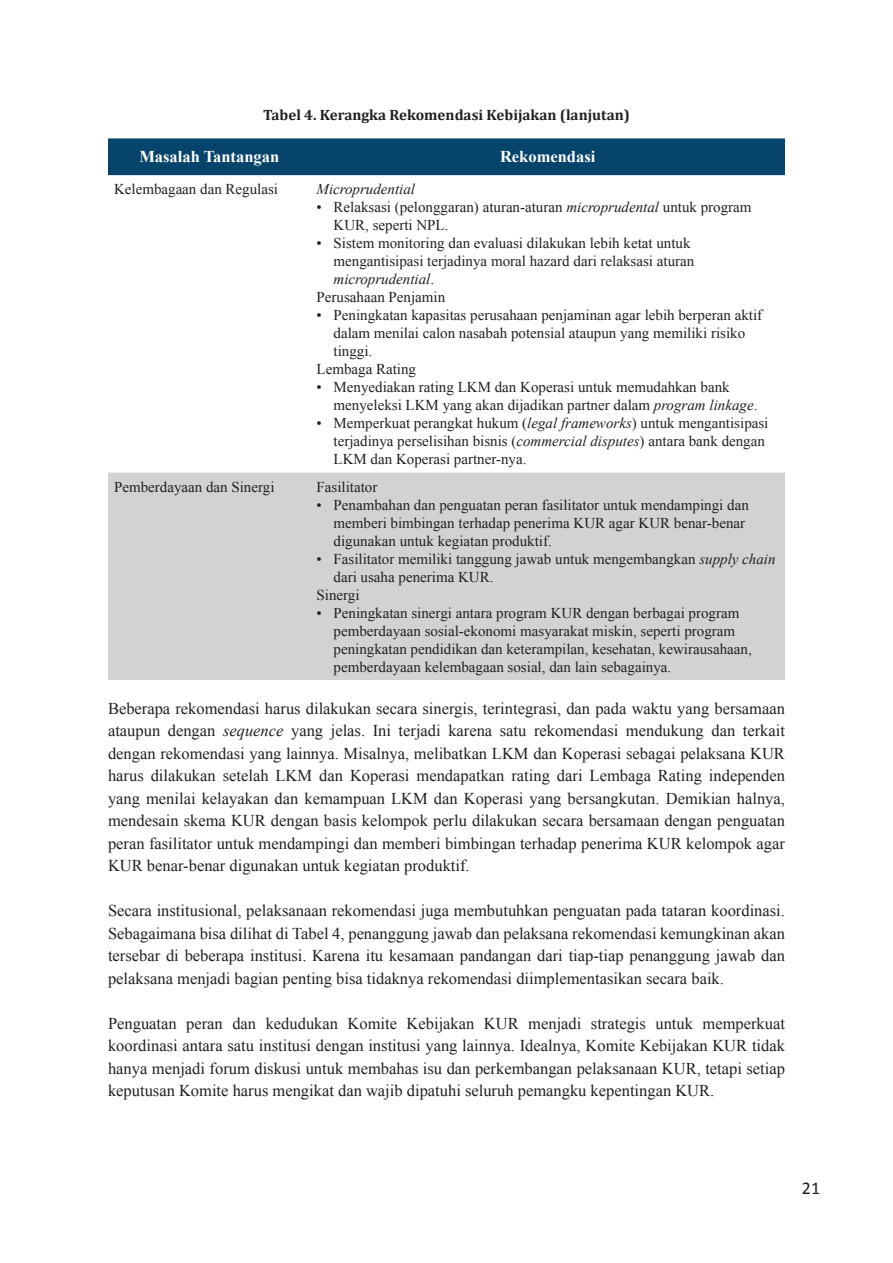
<style>
.page{position:relative;width:893px;height:1263px;background:#fff}
.page>*{position:absolute;margin:0;border:0;box-sizing:border-box;transform-origin:0 0}
.t1{font:18px "Calibri";color:#231f20}
.body-normal{font:16.5px/22.5px "Times New Roman";color:#231f20;text-align:justify}
.table_header{font:700 16.5px "Times New Roman";color:#fff}
.table_content_hangin{font:15px/18px "Times New Roman";color:#231f20}
.table_title{font:700 15px "Cambria";color:#231f20}
.table_content_left{font:15px "Times New Roman";color:#231f20}
.table_content_left-2{font:italic 15px "Times New Roman";color:#231f20}
.s1{font-style:italic}
</style>
<div class="page">
<div style="left:108px;top:138px;width:677px;height:37px;background:#07446b"></div>
<div style="left:108px;top:473px;width:677px;height:207px;background:#d1d2d4"></div>
<p class="table_title" style="left:263px;top:104px;width:368px">Tabel 4. Kerangka Rekomendasi Kebijakan (lanjutan)</p>
<p class="table_header" style="left:139px;top:145px;width:141px">Masalah Tantangan</p>
<p class="table_header" style="left:500px;top:145px;width:97px">Rekomendasi</p>
<p class="table_content_left" style="left:114px;top:179px;width:166px">Kelembagaan dan Regulasi</p>
<p class="table_content_left-2" style="left:316px;top:179px;width:100px">Microprudential</p>
<p class="table_content_hangin" style="left:334px;top:198px;width:420px;text-indent:-17px">• Relaksasi (pelonggaran) aturan-aturan <span class="s1">microprudental</span> untuk program<br>KUR, seperti NPL.</p>
<p class="table_content_hangin" style="left:334px;top:234px;width:362px;text-indent:-17px">• Sistem monitoring dan evaluasi dilakukan lebih ketat untuk mengantisipasi terjadinya moral hazard dari relaksasi aturan <span class="s1">microprudential</span>.</p>
<p class="table_content_hangin" style="left:316px;top:288px;width:130px">Perusahaan Penjamin</p>
<p class="table_content_hangin" style="left:334px;top:306px;width:430px;text-indent:-17px">• Peningkatan kapasitas perusahaan penjaminan agar lebih berperan aktif dalam menilai calon nasabah potensial ataupun yang memiliki risiko tinggi.</p>
<p class="table_content_hangin" style="left:316px;top:360px;width:101px">Lembaga Rating</p>
<p class="table_content_hangin" style="left:334px;top:378px;width:425px;text-indent:-17px">• Menyediakan rating LKM dan Koperasi untuk memudahkan bank menyeleksi LKM yang akan dijadikan partner dalam <span class="s1">program linkage</span>.</p>
<p class="table_content_hangin" style="left:334px;top:414px;width:436px;text-indent:-17px">• Memperkuat perangkat hukum (<span class="s1">legal frameworks</span>) untuk mengantisipasi terjadinya perselisihan bisnis (<span class="s1">commercial disputes</span>) antara bank dengan<br>LKM dan Koperasi partner-nya.</p>
<p class="table_content_left" style="left:114px;top:476px;width:162px">Pemberdayaan dan Sinergi</p>
<p class="table_content_hangin" style="left:316px;top:477px;width:62px">Fasilitator</p>
<p class="table_content_hangin" style="left:334px;top:495px;width:417px;text-indent:-17px">• Penambahan dan penguatan peran fasilitator untuk mendampingi dan memberi bimbingan terhadap penerima KUR agar KUR benar-benar digunakan untuk kegiatan produktif.</p>
<p class="table_content_hangin" style="left:334px;top:549px;width:444px;text-indent:-17px">• Fasilitator memiliki tanggung jawab untuk mengembangkan <span class="s1">supply chain </span>dari usaha penerima KUR.</p>
<p class="table_content_hangin" style="left:316px;top:585px;width:45px">Sinergi</p>
<p class="table_content_hangin" style="left:334px;top:603px;width:420px;text-indent:-17px">• Peningkatan sinergi antara program KUR dengan berbagai program pemberdayaan sosial-ekonomi masyarakat miskin, seperti program peningkatan pendidikan dan keterampilan, kesehatan, kewirausahaan, pemberdayaan kelembagaan sosial, dan lain sebagainya.</p>
<p class="body-normal" style="left:108px;top:697px;width:678px">Beberapa rekomendasi harus dilakukan secara sinergis, terintegrasi, dan pada waktu yang bersamaan ataupun dengan <span class="s1">sequence</span> yang jelas. Ini terjadi karena satu rekomendasi mendukung dan terkait dengan rekomendasi yang lainnya. Misalnya, melibatkan LKM dan Koperasi sebagai pelaksana KUR harus dilakukan setelah LKM dan Koperasi mendapatkan rating dari Lembaga Rating independen yang menilai kelayakan dan kemampuan LKM dan Koperasi yang bersangkutan. Demikian halnya, mendesain skema KUR dengan basis kelompok perlu dilakukan secara bersamaan dengan penguatan peran fasilitator untuk mendampingi dan memberi bimbingan terhadap penerima KUR kelompok agar KUR benar-benar digunakan untuk kegiatan produktif.</p>
<p class="body-normal" style="left:108px;top:899px;width:678px">Secara institusional, pelaksanaan rekomendasi juga membutuhkan penguatan pada tataran koordinasi.<br>Sebagaimana bisa dilihat di Tabel 4, penanggung jawab dan pelaksana rekomendasi kemungkinan akan tersebar di beberapa institusi. Karena itu kesamaan pandangan dari tiap-tiap penanggung jawab dan pelaksana menjadi bagian penting bisa tidaknya rekomendasi diimplementasikan secara baik.</p>
<p class="body-normal" style="left:108px;top:1012px;width:678px">Penguatan peran dan kedudukan Komite Kebijakan KUR menjadi strategis untuk memperkuat koordinasi antara satu institusi dengan institusi yang lainnya. Idealnya, Komite Kebijakan KUR tidak hanya menjadi forum diskusi untuk membahas isu dan perkembangan pelaksanaan KUR, tetapi setiap keputusan Komite harus mengikat dan wajib dipatuhi seluruh pemangku kepentingan KUR.</p>
<p class="t1" style="left:802px;top:1176px;width:20px">21</p>
</div>
